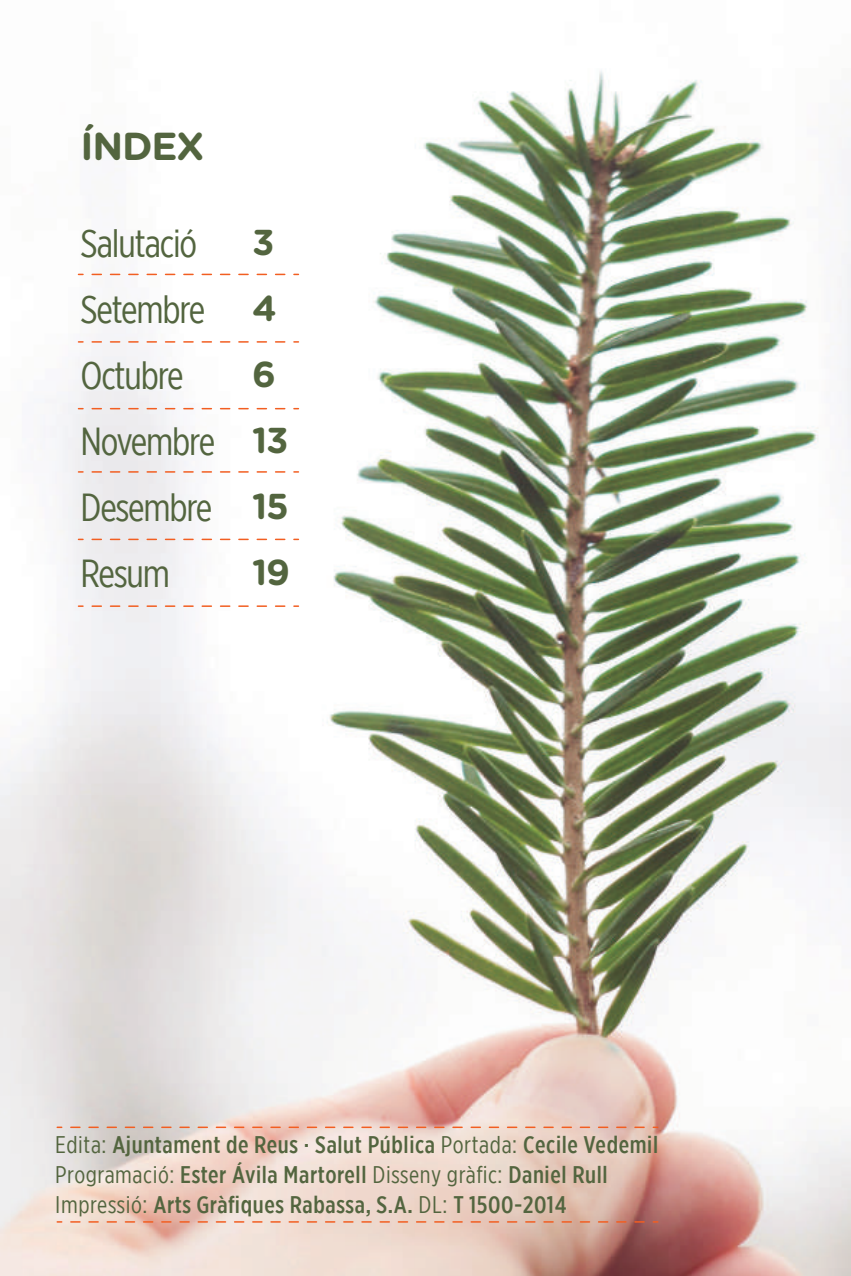
<style>
.page{position:relative;width:851px;height:1276px;background:#fff}
.page>*{position:absolute;margin:0;border:0;box-sizing:border-box;transform-origin:0 0}
.t1{font:39px/66px "Gotham X Narrow";letter-spacing:-.03em;color:#53653f}
.t2{font:700 39px "Gotham Rounded";letter-spacing:-.03em;color:#53653f}
.t3{font:700 36px/66px "Gotham Rounded";color:#53653f}
.t4{font:500 24px/30px "Gotham X Narrow";letter-spacing:.025em;color:#53653f}
.s1{font-weight:400}
</style>
<div class="page">
<img style="left:0;top:70px;width:850px;height:1206px">
<svg style="left:92px;top:274px;width:206px;height:1px"></svg>
<svg style="left:92px;top:341px;width:206px;height:2px"></svg>
<svg style="left:92px;top:408px;width:206px;height:1px"></svg>
<svg style="left:92px;top:471px;width:206px;height:2px"></svg>
<svg style="left:92px;top:538px;width:206px;height:2px"></svg>
<svg style="left:92px;top:605px;width:206px;height:2px"></svg>
<svg style="left:71px;top:1126px;width:586px;height:2px"></svg>
<svg style="left:71px;top:1221px;width:586px;height:1px"></svg>
<h1 class="t2" style="left:80px;top:117px;width:125px">ÍNDEX</h1>
<h1 class="t1" style="left:80px;top:209px;width:136px">Salutació<br>Setembre<br>Octubre<br>Novembre<br>Desembre<br>Resum</h1>
<h2 class="t3" style="left:252px;top:208px;width:39px">3<br>4<br>6<br>13<br>15<br>19</h2>
<p class="t4" style="left:55px;top:1129px;width:604px"><span class="s1">Edita:</span> Ajuntament de Reus · Salut Pública <span class="s1">Portada:</span> Cecile Vedemil<br><span class="s1">Programació:</span> Ester Ávila Martorell <span class="s1">Disseny gràfic:</span> Daniel Rull<br><span class="s1">Impressió:</span> Arts Gràfiques Rabassa, S.A. <span class="s1">DL:</span> T 1500-2014</p>
</div>
